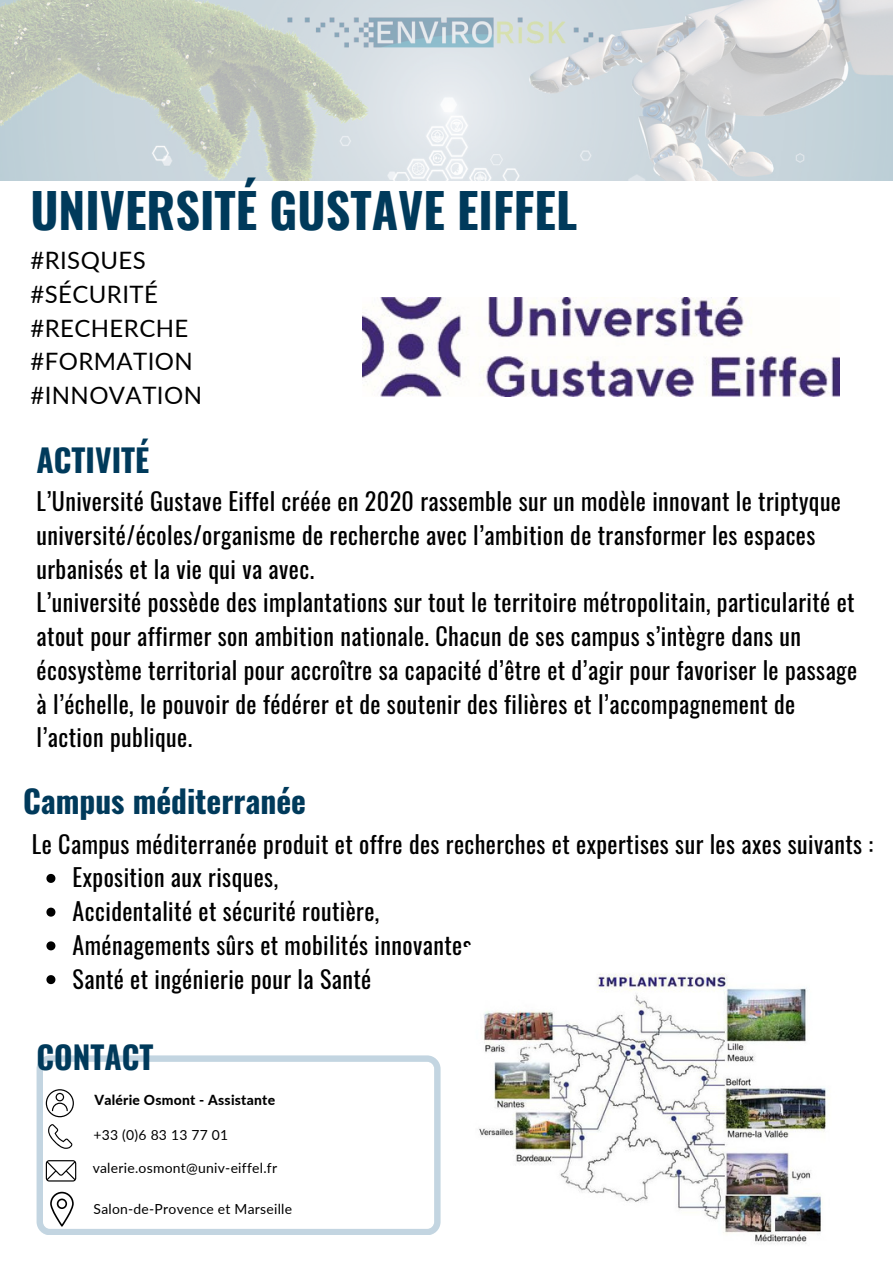
<style>
.page{position:relative;width:893px;height:1264px;background:#fff}
.page>*{position:absolute;margin:0;border:0;box-sizing:border-box;transform-origin:0 0}
.t1{font:700 48px "Oswald";color:#003a5b}
.t2{font:700 31.5px "Oswald";color:#003a5b}
.t3{font:24px/33.8px "Oswald";letter-spacing:.02em;color:#000}
.t4{font:24px "Lato";letter-spacing:.02em;color:#000}
.t5{font:13.95px "Lato";letter-spacing:.02em;color:#000}
.t6{font:800 13.95px "Lato";letter-spacing:.02em;color:#000}
</style>
<div class="page">
<svg style="left:37px;top:1055px;width:403px;height:180px"></svg>
<svg style="left:46px;top:1089px;width:28px;height:28px"></svg>
<svg style="left:48px;top:1124px;width:24px;height:24px"></svg>
<svg style="left:46px;top:1160px;width:30px;height:21px"></svg>
<svg style="left:50px;top:1191px;width:24px;height:35px"></svg>
<img style="left:0;top:0;width:892px;height:180px">
<img style="left:285px;top:15px;width:320px;height:34px">
<svg style="left:46px;top:873px;width:9px;height:9px"></svg>
<svg style="left:46px;top:907px;width:9px;height:9px"></svg>
<svg style="left:46px;top:941px;width:9px;height:9px"></svg>
<svg style="left:46px;top:975px;width:9px;height:9px"></svg>
<img style="left:363px;top:297px;width:476px;height:99px">
<img style="left:479px;top:973px;width:351px;height:271px">
<p class="t1" style="left:30px;top:172px;width:548px">UNIVERSITÉ GUSTAVE EIFFEL</p>
<p class="t4" style="left:30px;top:245px;width:117px">#RISQUES</p>
<p class="t4" style="left:30px;top:279px;width:129px">#SÉCURITÉ</p>
<p class="t4" style="left:30px;top:313px;width:159px">#RECHERCHE</p>
<p class="t4" style="left:30px;top:347px;width:164px">#FORMATION</p>
<p class="t4" style="left:30px;top:380px;width:173px">#INNOVATION</p>
<p class="t2" style="left:37px;top:435px;width:114px">ACTIVITÉ</p>
<p class="t3" style="left:37px;top:483px;width:806px">L’Université Gustave Eiffel créée en 2020 rassemble sur un modèle innovant le triptyque université/écoles/organisme de recherche avec l’ambition de transformer les espaces urbanisés et la vie qui va avec.</p>
<p class="t3" style="left:37px;top:584px;width:822px">L’université possède des implantations sur tout le territoire métropolitain, particularité et atout pour affirmer son ambition nationale. Chacun de ses campus s’intègre dans un écosystème territorial pour accroître sa capacité d’être et d’agir pour favoriser le passage à l’échelle, le pouvoir de fédérer et de soutenir des filières et l’accompagnement de l’action publique.</p>
<p class="t2" style="left:23px;top:776px;width:284px">Campus méditerranée</p>
<p class="t3" style="left:32px;top:826px;width:842px">Le Campus méditerranée produit et offre des recherches et expertises sur les axes suivants :</p>
<p class="t3" style="left:73px;top:859px;width:207px">Exposition aux risques,</p>
<p class="t3" style="left:73px;top:893px;width:308px">Accidentalité et sécurité routière,</p>
<p class="t3" style="left:73px;top:927px;width:405px">Aménagements sûrs et mobilités innovantes,</p>
<p class="t3" style="left:73px;top:960px;width:300px">Santé et ingénierie pour la Santé</p>
<p class="t2" style="left:37px;top:1032px;width:118px">CONTACT</p>
<p class="t6" style="left:94px;top:1091px;width:182px">Valérie Osmont - Assistante</p>
<p class="t5" style="left:94px;top:1126px;width:136px">+33 (0)6 83 13 77 01</p>
<p class="t5" style="left:93px;top:1159px;width:186px">valerie.osmont@univ-eiffel.fr</p>
<p class="t5" style="left:94px;top:1199px;width:200px">Salon-de-Provence et Marseille</p>
</div>
